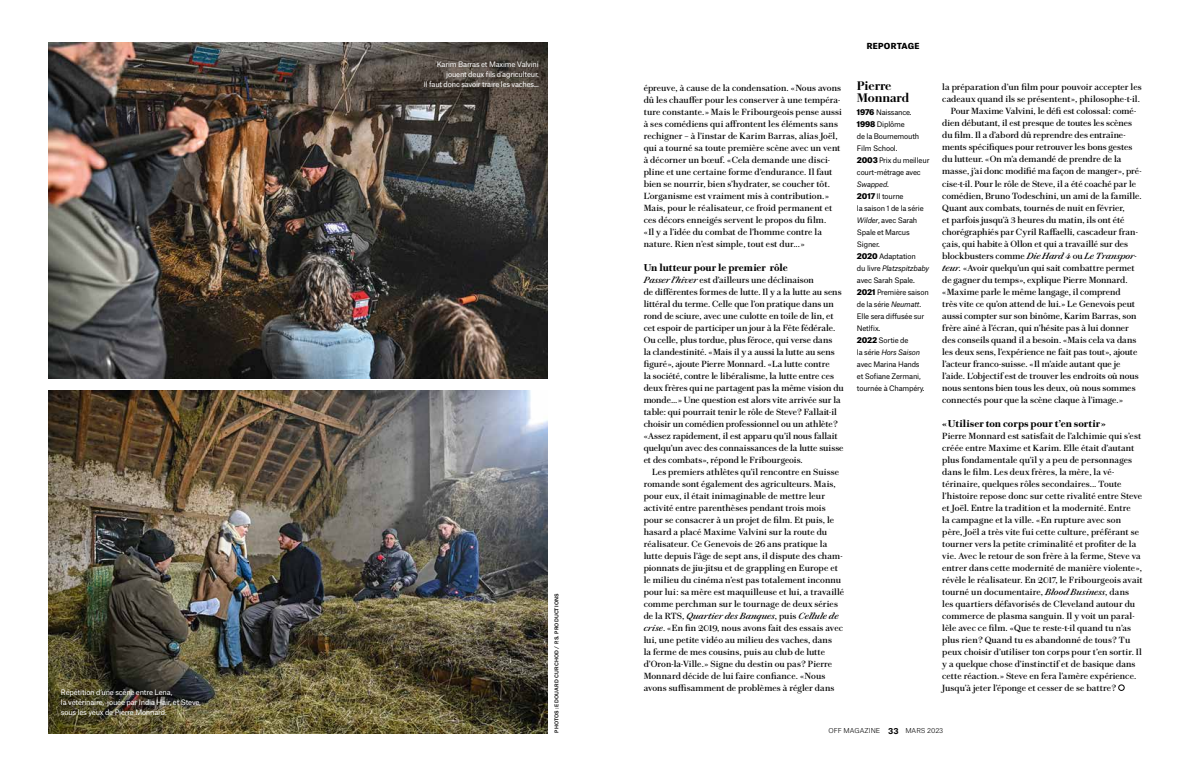
<style>
.page{position:relative;width:1191px;height:780px;background:#fff}
.page>*{position:absolute;margin:0;border:0;box-sizing:border-box;transform-origin:0 0}
.t1{font:700 12.5px/12px "Chiswick Deck";letter-spacing:-.01em;color:#000}
.t2{font:700 10px "Chiswick Text";color:#000}
.t3{font:9px/12px "Chiswick Text";color:#000}
.t4{font:900 8px "Atlas Grotesk";letter-spacing:.025em;color:#000}
.t5{font:7.2px/12px "Atlas Grotesk";letter-spacing:-.025em;color:#000}
.t6{font:7.2px/10px "Atlas Grotesk";letter-spacing:-.025em;color:#fff;text-align:right}
.t7{font:300 6.5px "Atlas Grotesk";color:#000}
.t8{font:500 5px "Atlas Grotesk";letter-spacing:.035em;color:#000}
.s1{font-style:italic}
.s2{font-weight:900;font-size:7.8px}
.s3{font-weight:700;font-size:8px}
</style>
<div class="page">
<div style="left:1118px;top:684px;width:6px;height:7px;border:1px solid #000;border-radius:50%"></div>
<img style="left:48px;top:43px;width:499px;height:336px">
<img style="left:48px;top:391px;width:499px;height:342px">
<p class="t6" style="left:61px;top:686px;width:141px;text-align:left">Répétition d’une scène entre Lena,<br>la vétérinaire, jouée par India Hair, et Steve, sous les yeux de Pierre Monnard.</p>
<p class="t6" style="left:424px;top:58px;width:117px">Karim Barras et Maxime Valvini jouent deux fils d’agriculteur.<br>Il faut donc savoir traire les vaches...</p>
<p class="t8" style="left:552px;top:732px;width:141px;rotate:-90deg">PHOTOS : EDOUARD CURCHOD / P.S. PRODUCTIONS</p>
<p class="t3" style="left:643px;top:81px;width:200px">épreuve, à cause de la condensation. « Nous avons dû les chauffer pour les conserver à une tempéra&shy;ture constante. » Mais le Fribourgeois pense aussi à ses comédiens qui affrontent les éléments sans rechigner – à l’instar de Karim Barras, alias Joël, qui a tourné sa toute première scène avec un vent à décorner un bœuf. « Cela demande une disci&shy;pline et une certaine forme d’endurance. Il faut bien se nourrir, bien s’hydrater, se coucher tôt.<br>L’organisme est vraiment mis à contribution. » Mais, pour le réalisateur, ce froid permanent et ces décors enneigés servent le propos du film.<br>« Il y a l’idée du combat de l’homme contre la nature. Rien n’est simple, tout est dur... »</p>
<p class="t2" style="left:643px;top:259px;width:146px">Un lutteur pour le premier rôle</p>
<p class="t3" style="left:643px;top:273px;width:202px"><span class="s1">Passer l’hiver</span> est d’ailleurs une déclinaison<br>de différentes formes de lutte. Il y a la lutte au sens littéral du terme. Celle que l’on pratique dans un rond de sciure, avec une culotte en toile de lin, et cet espoir de participer un jour à la Fête fédérale.<br>Ou celle, plus tordue, plus féroce, qui verse dans<br>la clandestinité. « Mais il y a aussi la lutte au sens figuré », ajoute Pierre Monnard. « La lutte contre<br>la société, contre le libéralisme, la lutte entre ces deux frères qui ne partagent pas la même vision du monde... » Une question est alors vite arrivée sur la table: qui pourrait tenir le rôle de Steve ? Fallait-il choisir un comédien professionnel ou un athlète ? « Assez rapidement, il est apparu qu’il nous fallait quelqu’un avec des connaissances de la lutte suisse et des combats », répond le Fribourgeois.</p>
<p class="t3" style="left:643px;top:465px;width:202px;text-indent:9px">Les premiers athlètes qu’il rencontre en Suisse romande sont également des agriculteurs. Mais, pour eux, il était inimaginable de mettre leur activité entre parenthèses pendant trois mois pour se consacrer à un projet de film. Et puis, le hasard a placé Maxime Valvini sur la route du réalisateur. Ce Genevois de 26 ans pratique la lutte depuis l’âge de sept ans, il dispute des cham&shy;pionnats de jiu-jitsu et de grappling en Europe et le milieu du cinéma n’est pas totalement inconnu pour lui : sa mère est maquilleuse et lui, a travaillé comme perchman sur le tournage de deux séries de la RTS, <span class="s1">Quartier des Banques</span>, puis <span class="s1">Cellule de crise</span>. « En fin 2019, nous avons fait des essais avec lui, une petite vidéo au milieu des vaches, dans<br>la ferme de mes cousins, puis au club de lutte d’Oron-la-Ville. » Signe du destin ou pas ? Pierre Monnard décide de lui faire confiance. « Nous avons suffisamment de problèmes à régler dans</p>
<p class="t4" style="left:867px;top:39px;width:54px">REPORTAGE</p>
<h1 class="t1" style="left:857px;top:80px;width:54px">Pierre<br>Monnard</h1>
<p class="t5" style="left:857px;top:105px;width:74px"><span class="s2">1976</span> Naissance.<br><span class="s2">1998</span> Diplôme<br>de la Bournemouth<br>Film School.<br><span class="s2">2003</span> Prix du meilleur court-métrage avec<br><span class="s1">Swapped</span>.<br><span class="s2">2017</span> Il tourne<br>la saison 1 de la série<br><span class="s1">Wilder</span>, avec Sarah<br>Spale et Marcus<br>Signer.<br><span class="s2">2020</span> Adaptation<br>du livre <span class="s1">Platzspitzbaby </span>avec Sarah Spale.<br><span class="s2">2021</span> Première saison de la série <span class="s1">Neumatt</span>.<br>Elle sera diffusée sur<br>Netlfix.<br><span class="s2">2022</span> Sortie de<br>la série <span class="s1">Hors Saison </span>avec Marina Hands<br>et Sofiane Zermani, tournée à Champéry.</p>
<p class="t3" style="left:942px;top:81px;width:201px">la préparation d’un film pour pouvoir accepter les</p>
<p class="t3" style="left:942px;top:93px;width:199px">cadeaux quand ils se présentent », philosophe-t-il.</p>
<p class="t3" style="left:950px;top:105px;width:187px">Pour Maxime Valvini, le défi est colossal : comé-</p>
<p class="t3" style="left:942px;top:117px;width:191px">dien débutant, il est presque de toutes les scènes</p>
<p class="t3" style="left:942px;top:129px;width:185px">du film. Il a d’abord dû reprendre des entraîne-</p>
<p class="t3" style="left:942px;top:141px;width:192px">ments spécifiques pour retrouver les bons gestes</p>
<p class="t3" style="left:942px;top:153px;width:180px">du lutteur. « On m’a demandé de prendre de la</p>
<p class="t3" style="left:942px;top:165px;width:201px">masse, j’ai donc modifié ma façon de manger », pré-</p>
<p class="t3" style="left:942px;top:177px;width:195px">cise-t-il. Pour le rôle de Steve, il a été coaché par le</p>
<p class="t3" style="left:942px;top:189px;width:201px">comédien, Bruno Todeschini, un ami de la famille.</p>
<p class="t3" style="left:942px;top:201px;width:184px">Quant aux combats, tournés de nuit en février,</p>
<p class="t3" style="left:942px;top:213px;width:184px">et parfois jusqu’à 3 heures du matin, ils ont été</p>
<p class="t3" style="left:942px;top:225px;width:197px">chorégraphiés par Cyril Raffaelli, cascadeur fran-</p>
<p class="t3" style="left:942px;top:237px;width:187px">çais, qui habite à Ollon et qui a travaillé sur des</p>
<p class="t3" style="left:942px;top:249px;width:196px">blockbusters comme <span class="s1">Die Hard 4</span> ou <span class="s1">Le Transpor-</span></p>
<p class="t3" style="left:942px;top:261px;width:194px"><span class="s1">teur.</span> « Avoir quelqu’un qui sait combattre permet</p>
<p class="t3" style="left:942px;top:273px;width:187px">de gagner du temps », explique Pierre Monnard.</p>
<p class="t3" style="left:942px;top:285px;width:180px">« Maxime parle le même langage, il comprend</p>
<p class="t3" style="left:942px;top:297px;width:194px">très vite ce qu’on attend de lui. » Le Genevois peut</p>
<p class="t3" style="left:942px;top:309px;width:196px">aussi compter sur son binôme, Karim Barras, son</p>
<p class="t3" style="left:942px;top:321px;width:188px">frère aîné à l’écran, qui n’hésite pas à lui donner</p>
<p class="t3" style="left:942px;top:333px;width:195px">des conseils quand il a besoin. « Mais cela va dans</p>
<p class="t3" style="left:942px;top:345px;width:197px">les deux sens, l’expérience ne fait pas tout », ajoute</p>
<p class="t3" style="left:942px;top:357px;width:180px">l’acteur franco-suisse. « Il m’aide autant que je</p>
<p class="t3" style="left:942px;top:369px;width:198px">l’aide. L’objectif est de trouver les endroits où nous</p>
<p class="t3" style="left:942px;top:381px;width:195px">nous sentons bien tous les deux, où nous sommes</p>
<p class="t3" style="left:942px;top:393px;width:182px">connectés pour que la scène claque à l’image. »</p>
<p class="t2" style="left:942px;top:415px;width:165px">« Utiliser ton corps pour t’en sortir »</p>
<p class="t3" style="left:942px;top:429px;width:202px">Pierre Monnard est satisfait de l’alchimie qui s’est créée entre Maxime et Karim. Elle était d’autant plus fondamentale qu’il y a peu de personnages dans le film. Les deux frères, la mère, la vé&shy;térinaire, quelques rôles secondaires... Toute l’histoire repose donc sur cette rivalité entre Steve et Joël. Entre la tradition et la modernité. Entre<br>la campagne et la ville. « En rupture avec son père, Joël a très vite fui cette culture, préférant se tourner vers la petite criminalité et profiter de la vie. Avec le retour de son frère à la ferme, Steve va entrer dans cette modernité de manière violente », révèle le réalisateur. En 2017, le Fribourgeois avait tourné un documentaire, <span class="s1">Blood Business</span>, dans<br>les quartiers défavorisés de Cleveland autour du commerce de plasma sanguin. Il y voit un paral&shy;lèle avec ce film. « Que te reste-t-il quand tu n’as plus rien ? Quand tu es abandonné de tous ? Tu peux choisir d’utiliser ton corps pour t’en sortir. Il y a quelque chose d’instinctif et de basique dans cette réaction. » Steve en fera l’amère expérience.<br>Jusqu’à jeter l’éponge et cesser de se battre ?</p>
<p class="t7" style="left:828px;top:725px;width:116px">OFF MAGAZINE <span class="s3">33</span> MARS 2023</p>
</div>
